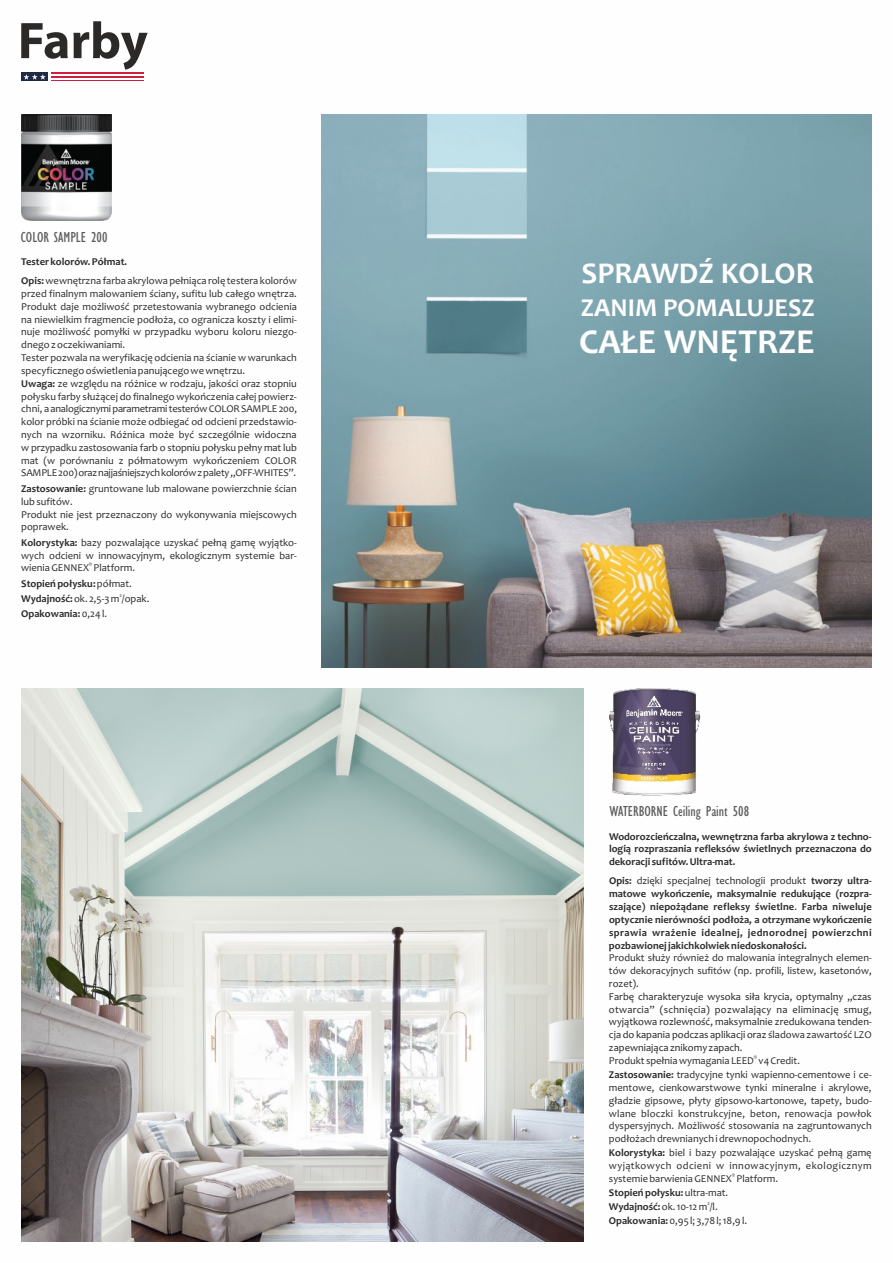
<style>
.page{position:relative;width:893px;height:1263px;background:#fff}
.page>*{position:absolute;margin:0;border:0;box-sizing:border-box;transform-origin:0 0}
.t1{font:700 51.9px "Myriad Pro";letter-spacing:-.005em;color:#2b2a29}
.t2{font:700 35.25px "Candara";color:#fefefe}
.t3{font:700 30.3px "Candara";color:#fefefe}
.t4{font:700 25.95px "Candara";color:#fefefe}
.t5{font:condensed 15px "Gill Sans";color:#5b5b5b}
.t6{font:10.5px/12.8px "Candara";color:#2b2a29}
.t7{font:700 10.5px/12.8px "Candara";color:#2b2a29;text-align:justify}
.t8{font:10.5px/12.8px "Candara";color:#252322;text-align:justify}
.t9{font:10.5px/12.8px "Candara";letter-spacing:.04em;color:#2b2a29}
.t10{font:5.25px "Candara";color:#2b2a29}
.s1{font-weight:700}
.s2{font-weight:400}
.s3{color:#2b2a29}
</style>
<div class="page">
<img style="left:21px;top:114px;width:90px;height:106px">
<img style="left:609px;top:689px;width:91px;height:106px">
<img style="left:322px;top:115px;width:549px;height:553px">
<hr style="left:51px;top:73px;width:93px;height:1px;background:#cd1f41">
<hr style="left:51px;top:76px;width:93px;height:1px;background:#cd1f41">
<hr style="left:51px;top:80px;width:93px;height:1px;background:#cd1f41">
<div style="left:21px;top:73px;width:27px;height:8px;background:#1e2a46"></div>
<svg style="left:23px;top:74px;width:23px;height:6px"></svg>
<img style="left:21px;top:689px;width:562px;height:553px">
<h1 class="t1" style="left:18px;top:19px;width:131px">Farby</h1>
<h3 class="t5" style="left:21px;top:231px;width:88px">COLOR SAMPLE 200</h3>
<p class="t6" style="left:21px;top:253px;width:277px;line-height:19.2px"><span class="s1">Tester kolorów. Półmat.<br>Opis:</span>wewnętrzna farba akrylowa pełniąca rolę testera kolorów</p>
<p class="t6" style="left:21px;top:288px;width:277px">przed finalnym malowaniem ściany, sufitu lub całego wnętrza.<br>Produkt daje możliwość przetestowania wybranego odcienia na niewielkim fragmencie podłoża, co ogranicza koszty i elimi&shy;nuje możliwość pomyłki w przypadku wyboru koloru niezgo&shy;dnego z oczekiwaniami.<br>Tester pozwala na weryfikację odcienia na ścianie w warunkach specyficznego oświetlenia panującego we wnętrzu.<br><span class="s1">Uwaga:</span> ze względu na różnice w rodzaju, jakości oraz stopniu połysku farby służącej do finalnego wykończenia całej powierz&shy;chni, a analogicznymiparametramitesterówCOLORSAMPLE200, kolor próbki na ścianie może odbiegać od odcieni przedstawio&shy;nych na wzorniku. Różnica może być szczególnie widoczna w przypadku zastosowania farb o stopniu połysku pełny mat lub mat (w porównaniu z półmatowym wykończeniem COLOR SAMPLE200)oraznajjaśniejszychkolorówzpalety„OFF-WHITES”.</p>
<p class="t6" style="left:21px;top:483px;width:277px"><span class="s1">Zastosowanie:</span> gruntowane lub malowane powierzchnie ścian lub sufitów.<br>Produkt nie jest przeznaczony do wykonywania miejscowych poprawek.</p>
<p class="t6" style="left:21px;top:537px;width:277px"><span class="s1">Kolorystyka:</span> bazy pozwalające uzyskać pełną gamę wyjątko&shy;wych odcieni w innowacyjnym, ekologicznym systemie bar-</p>
<p class="t10" style="left:89px;top:562px;width:5px">®</p>
<p class="t6" style="left:21px;top:561px;width:115px;line-height:15.5px">wienia GENNEX Platform.<br><span class="s1">Stopień połysku:</span> półmat.</p>
<p class="t10" style="left:119px;top:593px;width:4px">2</p>
<p class="t7" style="left:21px;top:592px;width:130px;line-height:15.5px">Wydajność:<span class="s2">ok. 2,5-3 m /opak.<br></span>Opakowania:<span class="s2">0,24 l.</span></p>
<h3 class="t3" style="left:582px;top:261px;width:234px">SPRAWDŹ KOLOR</h3>
<h3 class="t4" style="left:581px;top:297px;width:236px">ZANIM POMALUJESZ</h3>
<h2 class="t2" style="left:579px;top:327px;width:237px">CAŁE WNĘTRZE</h2>
<h3 class="t5" style="left:609px;top:805px;width:141px">WATERBORNE Ceiling Paint 508</h3>
<p class="t7" style="left:609px;top:831px;width:264px">Wodorozcieńczalna, wewnętrzna farba akrylowa z techno&shy;logią rozpraszania refleksów świetlnych przeznaczona do dekoracji sufitów. Ultra-mat.</p>
<p class="t7" style="left:609px;top:876px;width:264px">Opis: <span class="s2">dzięki specjalnej technologii produkt</span> tworzy ultra&shy;matowe wykończenie, maksymalnie redukujące (rozpra&shy;szające) niepożądane refleksy świetlne<span class="s2">.</span> Farba niweluje optycznie nierówności podłoża, a otrzymane wykończenie sprawia wrażenie idealnej, jednorodnej powierzchni pozbawionej jakichkolwiek niedoskonałości.</p>
<p class="t6" style="left:609px;top:953px;width:264px;text-align:justify">Produkt służy również do malowania integralnych elemen&shy;tów dekoracyjnych sufitów (np. profili, listew, kasetonów, rozet).</p>
<p class="t8" style="left:609px;top:991px;width:264px">Farbę charakteryzuje wysoka siła krycia, optymalny „czas otwarcia” (schnięcia) pozwalający na eliminację smug, wyjątkowa rozlewność, maksymalnie zredukowana tenden&shy;cja do kapania podczas aplikacji oraz <span class="s3">śladowa zawartość LZO </span>zapewniająca znikomy zapach<span class="s3">.</span></p>
<p class="t10" style="left:754px;top:1055px;width:5px">®</p>
<p class="t6" style="left:609px;top:1054px;width:264px;line-height:14.1px">Produkt spełnia wymagania LEED v4 Credit.<br><span class="s1">Zastosowanie:</span> tradycyjne tynki wapienno-cementowe i ce-</p>
<p class="t6" style="left:609px;top:1082px;width:264px;text-align:justify">mentowe, cienkowarstwowe tynki mineralne i akrylowe, gładzie gipsowe, płyty gipsowo-kartonowe, tapety, budo&shy;wlane bloczki konstrukcyjne, beton, renowacja powłok dyspersyjnych. Możliwość stosowania na zagruntowanych podłożach drewnianych i drewnopochodnych.</p>
<p class="t9" style="left:609px;top:1147px;width:264px"><span class="s1">Kolorystyka:</span> biel i bazy pozwalające uzyskać pełną gamę wyjątkowych odcieni w innowacyjnym, ekologicznym</p>
<p class="t10" style="left:732px;top:1173px;width:5px">®</p>
<p class="t6" style="left:609px;top:1172px;width:171px;line-height:14.1px">systemie barwienia GENNEX Platform.<br><span class="s1">Stopień połysku:</span> ultra-mat.</p>
<p class="t10" style="left:707px;top:1201px;width:4px">2</p>
<p class="t6" style="left:609px;top:1201px;width:140px;line-height:14.1px"><span class="s1">Wydajność:</span>ok. 10-12 m /l.<br><span class="s1">Opakowania:</span>0,95 l; 3,78 l; 18,9 l.</p>
</div>
